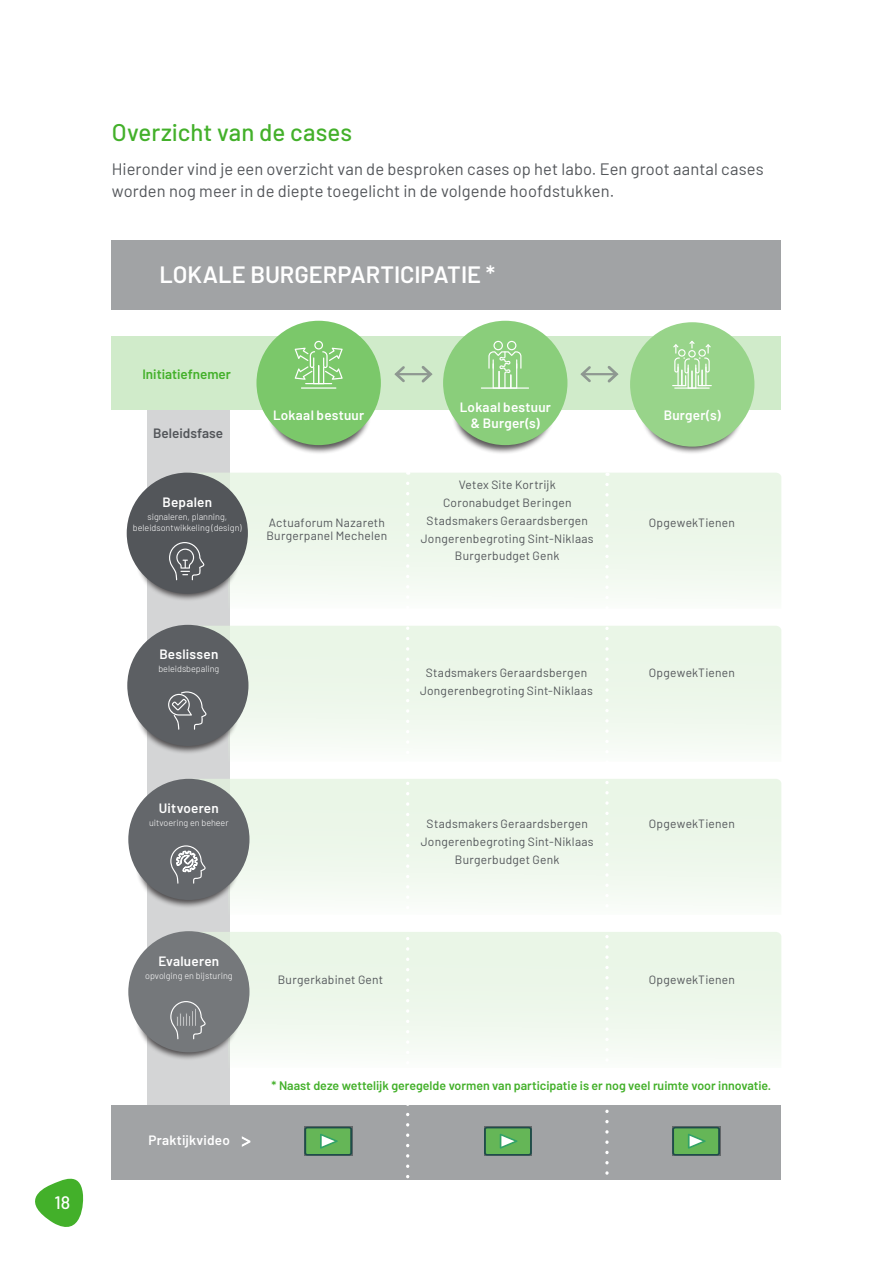
<style>
.page{position:relative;width:893px;height:1263px;background:#fff}
.page>*{position:absolute;margin:0;border:0;box-sizing:border-box;transform-origin:0 0}
.Tussen_TITEL{font:500 24px "Barlow";color:#43b02a}
.t1{font:600 23.7px "Barlow";letter-spacing:-.005em;color:#fff}
.t2{font:500 18px "Barlow";color:#fff}
.b_met_wit_na{font:16.5px/22.5px "Barlow";letter-spacing:.005em;color:#53565a}
.t3{font:600 13.5px "Barlow";letter-spacing:.02em;color:#fff}
.t4{font:600 13.5px "Barlow";color:#43b02a}
.t5{font:600 13.5px "Barlow";color:#53565a}
.t6{font:600 12.3px "Barlow";color:#43b02a}
.t7{font:12px "Barlow";letter-spacing:.02em;color:#53565a}
.t8{font:300 9px/10.8px "Barlow";color:#fff;text-align:center}
</style>
<div class="page">
<div style="left:147px;top:409px;width:83px;height:703px;background:#d4d5d6"></div>
<div style="left:268px;top:375px;width:104px;height:79px;background:#231f20;opacity:.75"></div>
<div style="left:451px;top:375px;width:104px;height:79px;background:#231f20;opacity:.75"></div>
<div style="left:640px;top:375px;width:104px;height:79px;background:#231f20;opacity:.75"></div>
<div style="left:112px;top:336px;width:669px;height:74px;background:#d0ebca"></div>
<div style="left:256px;top:321px;width:125px;height:124px;background:#7bc86a;border-radius:50%"></div>
<svg style="left:295px;top:341px;width:48px;height:43px"></svg>
<hr style="left:301px;top:387px;width:35px;height:2px;background:#fff">
<div style="left:630px;top:322px;width:124px;height:125px;background:#98d48a;border-radius:50%"></div>
<svg style="left:672px;top:341px;width:40px;height:48px"></svg>
<div style="left:443px;top:321px;width:124px;height:124px;background:#8ace7b;border-radius:50%"></div>
<svg style="left:488px;top:341px;width:33px;height:46px"></svg>
<hr style="left:481px;top:387px;width:48px;height:2px;background:#fff">
<hr style="left:396px;top:373px;width:34px;height:2px;background:#75787b">
<svg style="left:394px;top:366px;width:13px;height:17px"></svg>
<svg style="left:419px;top:366px;width:14px;height:17px"></svg>
<hr style="left:582px;top:373px;width:34px;height:2px;background:#75787b">
<svg style="left:580px;top:366px;width:13px;height:17px"></svg>
<svg style="left:605px;top:366px;width:14px;height:17px"></svg>
<svg style="left:195px;top:473px;width:586px;height:121px;fill:#ecf7e9"></svg>
<svg style="left:201px;top:626px;width:580px;height:122px;fill:#ecf7e9"></svg>
<svg style="left:196px;top:779px;width:585px;height:122px;fill:#ecf7e9"></svg>
<svg style="left:202px;top:932px;width:579px;height:121px;fill:#ecf7e9"></svg>
<div style="left:112px;top:240px;width:669px;height:69px;background:#a1a3a5"></div>
<div style="left:112px;top:1105px;width:669px;height:75px;background:#a1a3a5"></div>
<div style="left:136px;top:522px;width:103px;height:80px;background:#231f20;opacity:.75"></div>
<div style="left:136px;top:675px;width:103px;height:80px;background:#231f20;opacity:.75"></div>
<div style="left:136px;top:829px;width:103px;height:80px;background:#231f20;opacity:.75"></div>
<div style="left:136px;top:981px;width:103px;height:80px;background:#231f20;opacity:.75"></div>
<div style="left:127px;top:625px;width:121px;height:121px;background:#5c5f63;border-radius:50%"></div>
<svg style="left:605px;top:484px;width:4px;height:691px"></svg>
<svg style="left:406px;top:483px;width:3px;height:696px"></svg>
<div style="left:127px;top:473px;width:121px;height:121px;background:#53565a;border-radius:50%"></div>
<div style="left:128px;top:931px;width:121px;height:121px;background:#75787b;border-radius:50%"></div>
<svg style="left:170px;top:1001px;width:36px;height:38px"></svg>
<div style="left:128px;top:779px;width:121px;height:121px;background:#64676b;border-radius:50%"></div>
<svg style="left:170px;top:845px;width:36px;height:39px"></svg>
<svg style="left:168px;top:691px;width:39px;height:39px"></svg>
<svg style="left:304px;top:1127px;width:48px;height:28px"></svg>
<svg style="left:484px;top:1127px;width:48px;height:28px"></svg>
<svg style="left:672px;top:1127px;width:48px;height:28px"></svg>
<svg style="left:241px;top:1136px;width:10px;height:11px"></svg>
<svg style="left:169px;top:542px;width:35px;height:38px"></svg>
<svg style="left:35px;top:1178px;width:49px;height:49px"></svg>
<h3 class="t2" style="left:55px;top:1189px;width:17px">18</h3>
<p class="Tussen_TITEL" style="left:112px;top:115px;width:242px">Overzicht van de cases</p>
<p class="b_met_wit_na" style="left:112px;top:156px;width:653px">Hieronder vind je een overzicht van de besproken cases op het labo. Een groot aantal cases worden nog meer in de diepte toegelicht in de volgende hoofdstukken.</p>
<p class="t1" style="left:159px;top:257px;width:337px">LOKALE BURGERPARTICIPATIE *</p>
<p class="t4" style="left:142px;top:365px;width:90px">Initiatiefnemer</p>
<p class="t5" style="left:153px;top:423px;width:71px">Beleidsfase</p>
<p class="t3" style="left:162px;top:492px;width:51px">Bepalen</p>
<p class="t8" style="left:133px;top:511px;width:110px">signaleren, planning, beleidsontwikkeling (design)</p>
<p class="t3" style="left:273px;top:405px;width:93px">Lokaal bestuur</p>
<p class="t3" style="left:460px;top:397px;width:93px">Lokaal bestuur</p>
<p class="t3" style="left:471px;top:413px;width:71px">&amp; Burger(s)</p>
<p class="t3" style="left:664px;top:405px;width:59px">Burger(s)</p>
<p class="t7" style="left:459px;top:476px;width:99px">Vetex Site Kortrijk</p>
<p class="t7" style="left:443px;top:494px;width:130px">Coronabudget Beringen</p>
<p class="t7" style="left:427px;top:512px;width:163px">Stadsmakers Geraardsbergen</p>
<p class="t7" style="left:421px;top:530px;width:174px">Jongerenbegroting Sint-Niklaas</p>
<p class="t7" style="left:455px;top:547px;width:106px">Burgerbudget Genk</p>
<p class="t7" style="left:269px;top:513px;width:118px">Actuaforum Nazareth</p>
<p class="t7" style="left:649px;top:513px;width:88px">OpgewekTienen</p>
<p class="t7" style="left:267px;top:527px;width:122px">Burgerpanel Mechelen</p>
<p class="t3" style="left:159px;top:645px;width:60px">Beslissen</p>
<p class="t8" style="left:158px;top:663px;width:62px">beleidsbepaling</p>
<p class="t7" style="left:426px;top:664px;width:163px">Stadsmakers Geraardsbergen</p>
<p class="t7" style="left:420px;top:682px;width:174px">Jongerenbegroting Sint-Niklaas</p>
<p class="t7" style="left:649px;top:664px;width:88px">OpgewekTienen</p>
<p class="t3" style="left:159px;top:798px;width:61px">Uitvoeren</p>
<p class="t8" style="left:149px;top:817px;width:81px">uitvoering en beheer</p>
<p class="t3" style="left:158px;top:951px;width:62px">Evalueren</p>
<p class="t8" style="left:145px;top:969px;width:89px">opvolging en bijsturing</p>
<p class="t3" style="left:148px;top:1130px;width:83px">Praktijkvideo</p>
<p class="t7" style="left:427px;top:815px;width:163px">Stadsmakers Geraardsbergen</p>
<p class="t7" style="left:421px;top:833px;width:174px">Jongerenbegroting Sint-Niklaas</p>
<p class="t7" style="left:455px;top:851px;width:106px">Burgerbudget Genk</p>
<p class="t7" style="left:649px;top:815px;width:88px">OpgewekTienen</p>
<p class="t7" style="left:278px;top:971px;width:107px">Burgerkabinet Gent</p>
<p class="t7" style="left:649px;top:971px;width:88px">OpgewekTienen</p>
<p class="t6" style="left:272px;top:1076px;width:501px">* Naast deze wettelijk geregelde vormen van participatie is er nog veel ruimte voor innovatie.</p>
</div>
